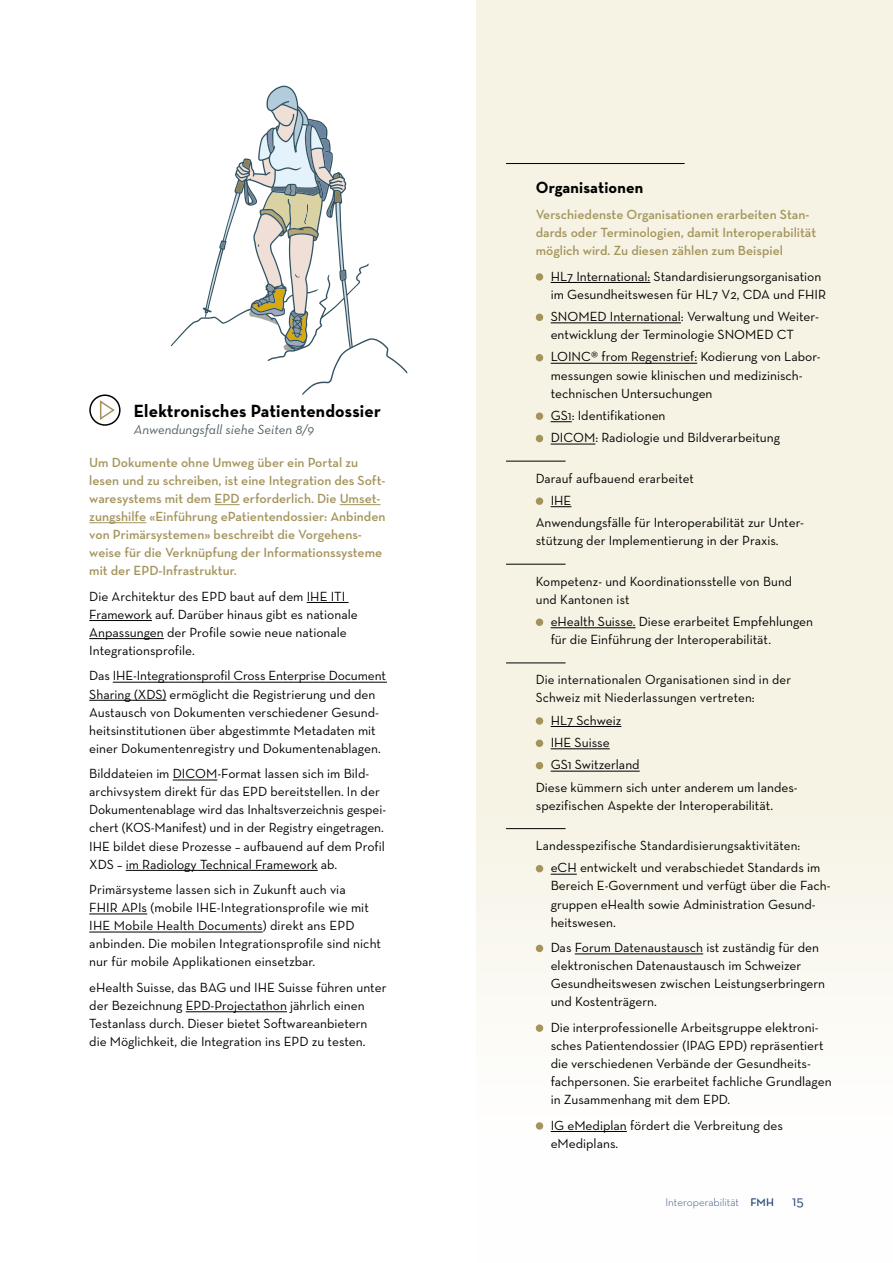
<style>
.page{position:relative;width:893px;height:1263px;background:#fff}
.page>*{position:absolute;margin:0;border:0;box-sizing:border-box;transform-origin:0 0}
.t1{font:700 18px "Neutraface Text";letter-spacing:.01em;color:#000}
.t2{font:700 16.5px "Neutraface Text";letter-spacing:.01em;color:#000}
.t3{font:13.5px/18.1px "Neutraface Text";color:#000}
.t4{font:600 13.5px/18.1px "Neutraface Text";color:#a4945c}
.t5{font:italic 13.5px "Neutraface Text";color:#515f65}
.t6{font:300 11.25px "Neutraface Text";color:#254978}
.s1{font-weight:600}
.s2{font-weight:400;font-size:15px}
</style>
<div class="page">
<svg style="left:171px;top:86px;width:236px;height:309px"></svg>
<div style="left:476px;top:0;width:417px;height:1263px;background:linear-gradient(to bottom,#f3efdc,#fcfbf8)"></div>
<svg style="left:214px;top:504px;width:26px;height:1px"></svg>
<hr style="left:340px;top:504px;width:40px;height:1px;background:#a4945c">
<hr style="left:89px;top:522px;width:57px;height:1px;background:#a4945c">
<hr style="left:307px;top:602px;width:42px;height:1px;background:#000">
<hr style="left:89px;top:620px;width:63px;height:1px;background:#000">
<hr style="left:89px;top:638px;width:75px;height:1px;background:#000">
<hr style="left:113px;top:682px;width:274px;height:1px;background:#000">
<hr style="left:89px;top:700px;width:77px;height:1px;background:#000">
<hr style="left:173px;top:780px;width:44px;height:1px;background:#000">
<hr style="left:126px;top:870px;width:192px;height:1px;background:#000">
<hr style="left:89px;top:914px;width:58px;height:1px;background:#000">
<hr style="left:89px;top:932px;width:174px;height:1px;background:#000">
<hr style="left:186px;top:1011px;width:101px;height:1px;background:#000">
<svg style="left:90px;top:395px;width:30px;height:30px"></svg>
<svg style="left:99px;top:399px;width:17px;height:22px"></svg>
<div style="left:89px;top:394px;width:32px;height:32px;border:2px solid #000;border-radius:50%"></div>
<hr style="left:506px;top:163px;width:179px;height:1px;background:#000">
<hr style="left:551px;top:282px;width:99px;height:1px;background:#000">
<hr style="left:551px;top:323px;width:130px;height:1px;background:#000">
<hr style="left:551px;top:363px;width:146px;height:1px;background:#000">
<svg style="left:551px;top:421px;width:21px;height:1px"></svg>
<hr style="left:551px;top:444px;width:44px;height:1px;background:#000">
<div style="left:536px;top:273px;width:7px;height:8px;background:#a4945c;border-radius:50%"></div>
<div style="left:536px;top:314px;width:7px;height:7px;background:#a4945c;border-radius:50%"></div>
<div style="left:536px;top:354px;width:7px;height:7px;background:#a4945c;border-radius:50%"></div>
<div style="left:536px;top:412px;width:7px;height:8px;background:#a4945c;border-radius:50%"></div>
<div style="left:536px;top:435px;width:7px;height:7px;background:#a4945c;border-radius:50%"></div>
<hr style="left:506px;top:461px;width:60px;height:1px;background:#000">
<svg style="left:551px;top:506px;width:20px;height:1px"></svg>
<div style="left:536px;top:497px;width:7px;height:8px;background:#a4945c;border-radius:50%"></div>
<hr style="left:506px;top:564px;width:60px;height:1px;background:#000">
<hr style="left:551px;top:627px;width:85px;height:1px;background:#000">
<div style="left:536px;top:618px;width:7px;height:8px;background:#a4945c;border-radius:50%"></div>
<hr style="left:506px;top:663px;width:60px;height:1px;background:#000">
<hr style="left:551px;top:726px;width:70px;height:1px;background:#000">
<hr style="left:551px;top:748px;width:59px;height:1px;background:#000">
<hr style="left:551px;top:771px;width:89px;height:1px;background:#000">
<div style="left:536px;top:717px;width:7px;height:8px;background:#a4945c;border-radius:50%"></div>
<div style="left:536px;top:739px;width:7px;height:8px;background:#a4945c;border-radius:50%"></div>
<div style="left:536px;top:762px;width:7px;height:7px;background:#a4945c;border-radius:50%"></div>
<hr style="left:506px;top:828px;width:60px;height:1px;background:#000">
<svg style="left:551px;top:874px;width:26px;height:1px"></svg>
<hr style="left:575px;top:954px;width:128px;height:1px;background:#000">
<hr style="left:551px;top:1131px;width:76px;height:1px;background:#000">
<div style="left:536px;top:865px;width:7px;height:7px;background:#a4945c;border-radius:50%"></div>
<div style="left:536px;top:945px;width:7px;height:7px;background:#a4945c;border-radius:50%"></div>
<div style="left:536px;top:1024px;width:7px;height:8px;background:#a4945c;border-radius:50%"></div>
<div style="left:536px;top:1122px;width:7px;height:8px;background:#a4945c;border-radius:50%"></div>
<h1 class="t1" style="left:134px;top:399px;width:248px">Elektronisches Patientendossier</h1>
<p class="t5" style="left:134px;top:421px;width:182px">Anwendungsfall siehe Seiten 8/9</p>
<p class="t4" style="left:89px;top:453px;width:298px">Um Dokumente ohne Umweg über ein Portal zu lesen und zu schreiben, ist eine Integration des Soft&shy;waresystems mit dem EPD erforderlich. Die Umset&shy;zungshilfe «Einführung ePatientendossier: Anbinden von Primärsystemen» beschreibt die Vorgehens&shy;weise für die Verknüpfung der Informationssysteme mit der EPD-Infrastruktur.</p>
<p class="t3" style="left:89px;top:587px;width:270px">Die Architektur des EPD baut auf dem IHE ITI Framework auf. Darüber hinaus gibt es nationale Anpassungen der Profile sowie neue nationale Integrationsprofile.</p>
<p class="t3" style="left:89px;top:667px;width:298px">Das IHE-Integrationsprofil Cross Enterprise Document Sharing (XDS) ermöglicht die Registrierung und den Austausch von Dokumenten verschiedener Gesund&shy;heitsinstitutionen über abgestimmte Metadaten mit einer Dokumentenregistry und Dokumentenablagen.</p>
<p class="t3" style="left:89px;top:764px;width:298px">Bilddateien im DICOM-Format lassen sich im Bild&shy;archivsystem direkt für das EPD bereitstellen. In der Dokumentenablage wird das Inhaltsverzeichnis gespei&shy;chert (KOS-Manifest) und in der Registry eingetragen.<br>IHE bildet diese Prozesse – aufbauend auf dem Profil XDS – im Radiology Technical Framework ab.</p>
<p class="t3" style="left:89px;top:880px;width:293px">Primärsysteme lassen sich in Zukunft auch via<br>FHIR APIs (mobile IHE-Integrationsprofile wie mit IHE Mobile Health Documents) direkt ans EPD anbinden. Die mobilen Integrationsprofile sind nicht nur für mobile Applikationen einsetzbar.</p>
<p class="t3" style="left:89px;top:978px;width:299px">eHealth Suisse, das BAG und IHE Suisse führen unter der Bezeichnung EPD-Projectathon jährlich einen Testanlass durch. Dieser bietet Softwareanbietern die Möglichkeit, die Integration ins EPD zu testen.</p>
<p class="t2" style="left:536px;top:177px;width:109px">Organisationen</p>
<p class="t4" style="left:536px;top:205px;width:282px">Verschiedenste Organisationen erarbeiten Stan&shy;dards oder Terminologien, damit Interoperabilität möglich wird. Zu diesen zählen zum Beispiel</p>
<p class="t3" style="left:551px;top:267px;width:277px">HL7 International: Standardisierungsorganisation im Gesundheitswesen für HL7 V2, CDA und FHIR</p>
<p class="t3" style="left:551px;top:307px;width:270px">SNOMED International: Verwaltung und Weiter&shy;entwicklung der Terminologie SNOMED CT</p>
<p class="t3" style="left:551px;top:348px;width:272px">LOINC® from Regenstrief: Kodierung von Labor&shy;messungen sowie klinischen und medizinisch&shy;technischen Untersuchungen</p>
<p class="t3" style="left:551px;top:404px;width:231px;line-height:22.4px">GS1: Identifikationen<br>DICOM: Radiologie und Bildverarbeitung</p>
<p class="t3" style="left:536px;top:469px;width:160px">Darauf aufbauend erarbeitet</p>
<p class="t3" style="left:551px;top:491px;width:22px">IHE</p>
<p class="t3" style="left:536px;top:513px;width:270px">Anwendungsfälle für Interoperabilität zur Unter-</p>
<p class="t3" style="left:536px;top:531px;width:244px">stützung der Implementierung in der Praxis.</p>
<p class="t3" style="left:536px;top:572px;width:258px">Kompetenz- und Koordinationsstelle von Bund und Kantonen ist</p>
<p class="t3" style="left:551px;top:612px;width:264px">eHealth Suisse. Diese erarbeitet Empfehlungen für die Einführung der Interoperabilität.</p>
<p class="t3" style="left:536px;top:670px;width:257px">Die internationalen Organisationen sind in der<br>Schweiz mit Niederlassungen vertreten:</p>
<p class="t3" style="left:551px;top:711px;width:72px">HL7 Schweiz</p>
<p class="t3" style="left:551px;top:733px;width:61px">IHE Suisse</p>
<p class="t3" style="left:551px;top:755px;width:91px">GS1 Switzerland</p>
<p class="t3" style="left:536px;top:778px;width:263px">Diese kümmern sich unter anderem um landes-</p>
<p class="t3" style="left:536px;top:796px;width:239px">spezifischen Aspekte der Interoperabilität.</p>
<p class="t3" style="left:551px;top:834px;width:271px;line-height:22.4px;text-indent:-15px">Landesspezifische Standardisierungsaktivitäten: eCH entwickelt und verabschiedet Standards im</p>
<p class="t3" style="left:551px;top:877px;width:281px">Bereich E-Government und verfügt über die Fach&shy;gruppen eHealth sowie Administration Gesund&shy;heitswesen.</p>
<p class="t3" style="left:551px;top:938px;width:276px">Das Forum Datenaustausch ist zuständig für den elektronischen Datenaustausch im Schweizer Gesundheitswesen zwischen Leistungserbringern und Kostenträgern.</p>
<p class="t3" style="left:551px;top:1018px;width:282px">Die interprofessionelle Arbeitsgruppe elektroni&shy;sches Patientendossier (IPAG EPD) repräsentiert die verschiedenen Verbände der Gesundheits&shy;fachpersonen. Sie erarbeitet fachliche Grundlagen in Zusammenhang mit dem EPD.</p>
<p class="t3" style="left:551px;top:1116px;width:234px">IG eMediplan fördert die Verbreitung des eMediplans.</p>
<p class="t6" style="left:665px;top:1195px;width:140px">Interoperabilität <span class="s1">FMH</span> <span class="s2">15</span></p>
</div>
